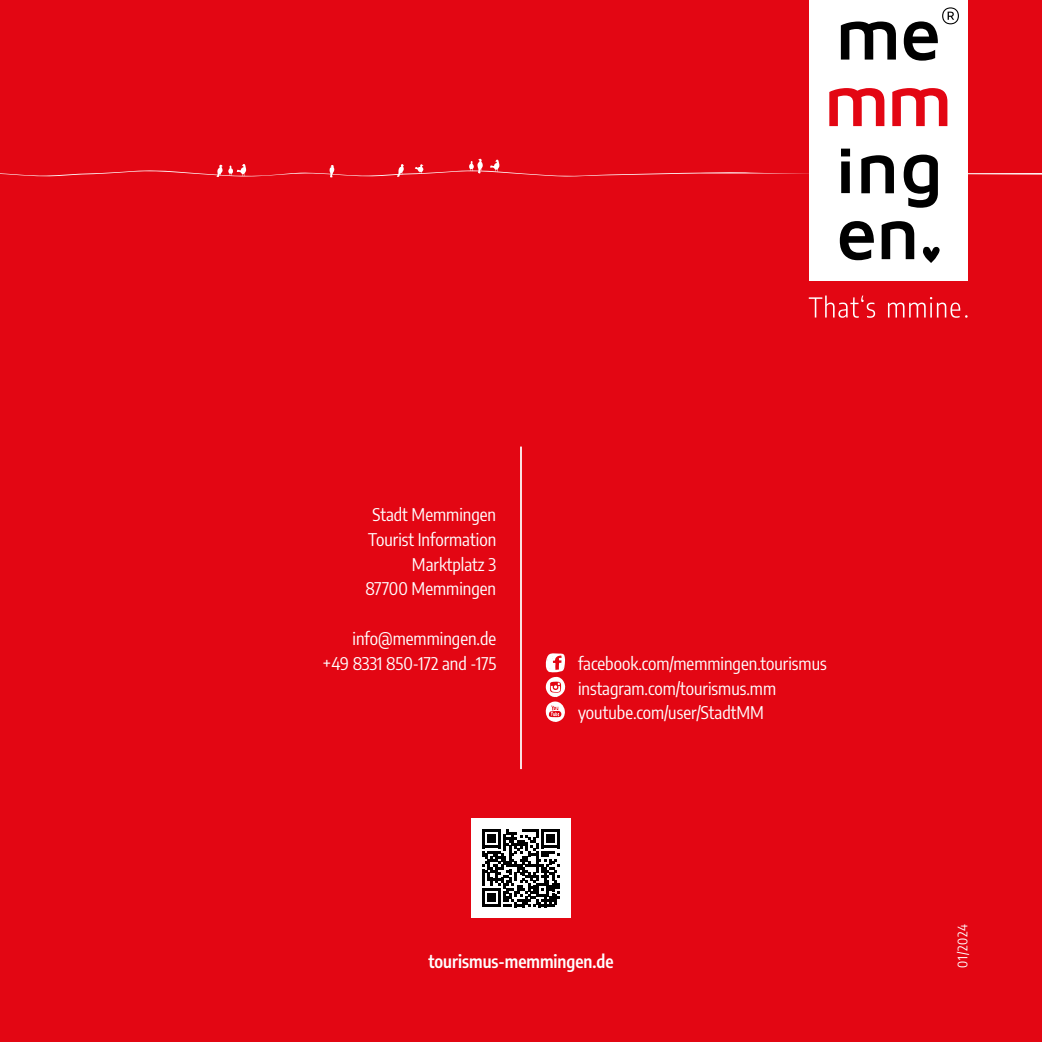
<style>
.page{position:relative;width:1042px;height:1042px;background:#e30613}
.page>*{position:absolute;margin:0;border:0;box-sizing:border-box;transform-origin:0 0}
.t1{font:17.5px/24.8px "Encode Sans Condensed";color:#fff;text-align:right}
.t2{font:600 17.5px "Encode Sans Condensed";color:#fff}
.t3{font:13.12px "Encode Sans Condensed";letter-spacing:.045em;color:#fff}
</style>
<div class="page">
<div style="left:471px;top:819px;width:99px;height:99px;background:#fff"></div>
<svg style="left:482px;top:829px;width:78px;height:78px"></svg>
<hr style="left:520px;top:446px;width:2px;height:323px;background:#fff">
<svg style="left:546px;top:653px;width:19px;height:69px"></svg>
<div style="left:809px;top:0;width:158px;height:280px;background:#fff"></div>
<svg style="left:841px;top:22px;width:55px;height:38px"></svg>
<svg style="left:829px;top:88px;width:55px;height:38px"></svg>
<svg style="left:892px;top:88px;width:55px;height:38px"></svg>
<svg style="left:0;top:149px;width:1042px;height:59px"></svg>
<svg style="left:840px;top:221px;width:34px;height:39px"></svg>
<svg style="left:881px;top:221px;width:33px;height:38px"></svg>
<svg style="left:923px;top:247px;width:16px;height:16px"></svg>
<svg style="left:809px;top:295px;width:66px;height:23px"></svg>
<svg style="left:888px;top:297px;width:79px;height:21px"></svg>
<svg style="left:904px;top:7px;width:55px;height:54px"></svg>
<p class="t1" style="left:366px;top:501px;width:132px">Stadt Memmingen<br>Tourist Information<br>Marktplatz 3<br>87700 Memmingen</p>
<p class="t1" style="left:323px;top:625px;width:175px">info@memmingen.de +49 8331 850-172 and -175</p>
<p class="t1" style="left:578px;top:650px;width:250px;text-align:left">facebook.com/memmingen.tourismus instagram.com/tourismus.mm youtube.com/user/StadtMM</p>
<p class="t2" style="left:428px;top:948px;width:186px">tourismus-memmingen.de</p>
<p class="t3" style="left:953px;top:967px;width:44px;rotate:-90deg">01/2024</p>
</div>
